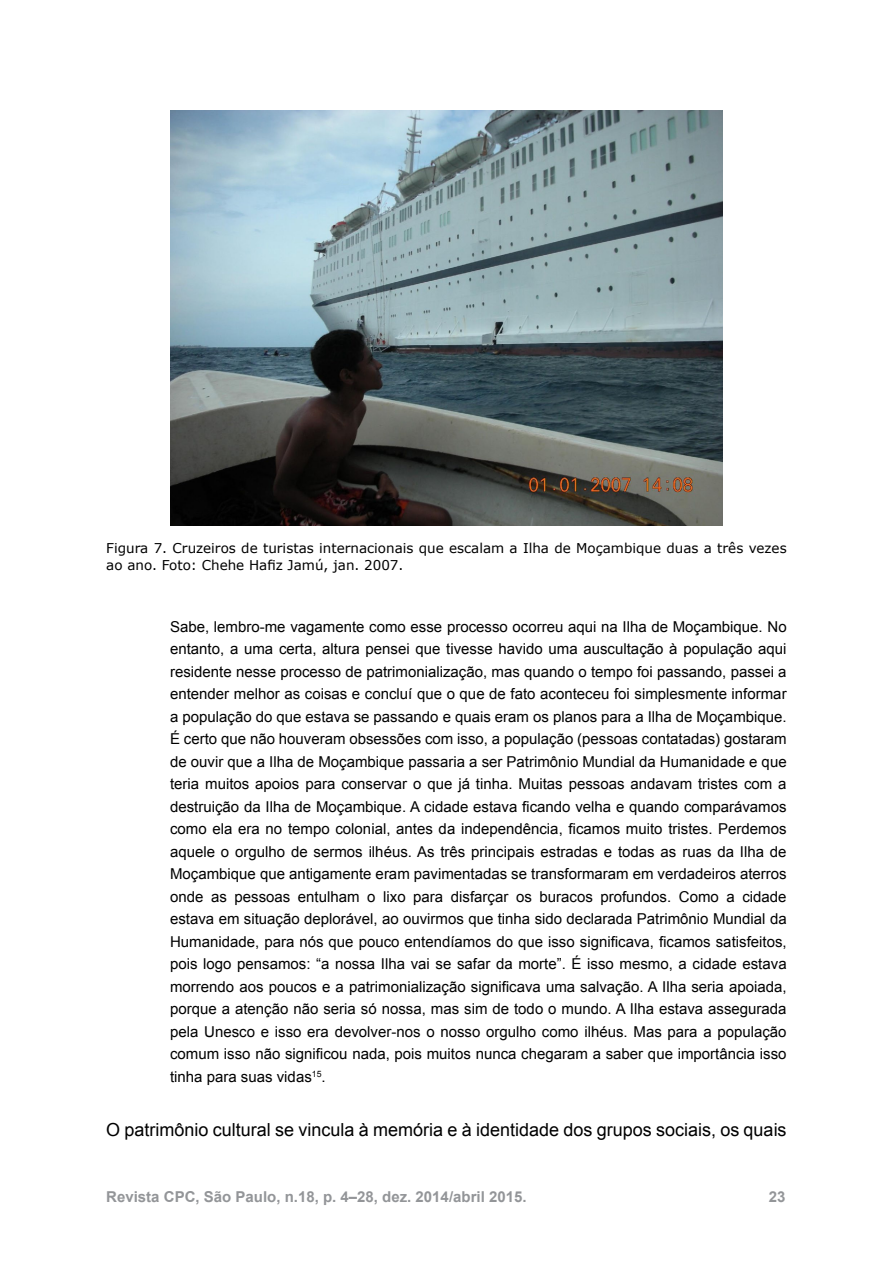
<style>
.page{position:relative;width:893px;height:1263px;background:#fff}
.page>*{position:absolute;margin:0;border:0;box-sizing:border-box;transform-origin:0 0}
.t1{font:18px "Arial";color:#000}
.t2{font:15px/22.5px "Arial";color:#000;text-align:justify}
.t3{font:700 15px "Arial";color:#939598}
.t4{font:13.5px/16.2px "Verdana";color:#000}
</style>
<div class="page">
<img style="left:170px;top:111px;width:553px;height:414px">
<p class="t4" style="left:106px;top:541px;width:682px">Figura 7. Cruzeiros de turistas internacionais que escalam a Ilha de Moçambique duas a três vezes ao ano. Foto: Chehe Hafiz Jamú, jan. 2007.</p>
<p class="t2" style="left:170px;top:615px;width:618px">Sabe, lembro-me vagamente como esse processo ocorreu aqui na Ilha de Moçambique. No entanto, a uma certa, altura pensei que tivesse havido uma auscultação à população aqui residente nesse processo de patrimonialização, mas quando o tempo foi passando, passei a entender melhor as coisas e concluí que o que de fato aconteceu foi simplesmente informar a população do que estava se passando e quais eram os planos para a Ilha de Moçambique.<br>É certo que não houveram obsessões com isso, a população (pessoas contatadas) gostaram de ouvir que a Ilha de Moçambique passaria a ser Patrimônio Mundial da Humanidade e que teria muitos apoios para conservar o que já tinha. Muitas pessoas andavam tristes com a destruição da Ilha de Moçambique. A cidade estava ficando velha e quando comparávamos como ela era no tempo colonial, antes da independência, ficamos muito tristes. Perdemos aquele o orgulho de sermos ilhéus. As três principais estradas e todas as ruas da Ilha de Moçambique que antigamente eram pavimentadas se transformaram em verdadeiros aterros onde as pessoas entulham o lixo para disfarçar os buracos profundos. Como a cidade estava em situação deplorável, ao ouvirmos que tinha sido declarada Patrimônio Mundial da Humanidade, para nós que pouco entendíamos do que isso significava, ficamos satisfeitos, pois logo pensamos: “a nossa Ilha vai se safar da morte”. É isso mesmo, a cidade estava morrendo aos poucos e a patrimonialização significava uma salvação. A Ilha seria apoiada, porque a atenção não seria só nossa, mas sim de todo o mundo. A Ilha estava assegurada pela Unesco e isso era devolver-nos o nosso orgulho como ilhéus. Mas para a população comum isso não significou nada, pois muitos nunca chegaram a saber que importância isso tinha para suas vidas<sup>15</sup>.</p>
<p class="t1" style="left:106px;top:1118px;width:682px">O patrimônio cultural se vincula à memória e à identidade dos grupos sociais, os quais</p>
<p class="t3" style="left:106px;top:1186px;width:422px">Revista CPC, São Paulo, n.18, p. 4–28, dez. 2014/abril 2015.</p>
<p class="t3" style="left:769px;top:1186px;width:18px">23</p>
</div>
